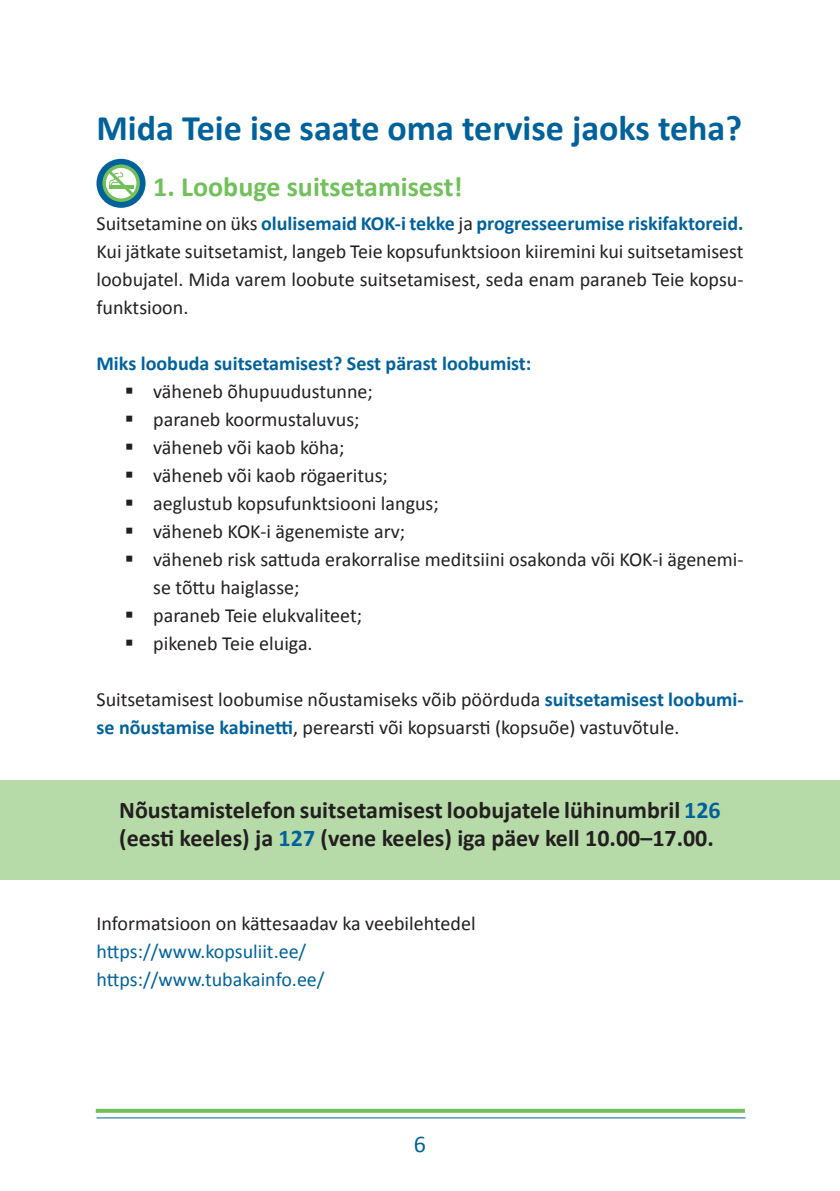
<style>
.page{position:relative;width:840px;height:1191px;background:#fff}
.page>*{position:absolute;margin:0;border:0;box-sizing:border-box;transform-origin:0 0}
.t1{font:700 36px "Calibri";color:#01629b}
.t2{font:700 28px "Calibri";color:#71c05a}
.t3{font:700 24px/28px "Calibri";color:#231f20}
.t4{font:24px "Calibri";color:#01629b}
.t5{font:20px/28px "Calibri";color:#231f20}
.t6{font:20px "Calibri";color:#01629b}
.t7{font:700 20px "Calibri";color:#01629b}
.s1{font-weight:700;color:#01629b}
.s2{color:#01629b}
</style>
<div class="page">
<div style="left:0;top:780px;width:839px;height:99px;background:#b7dba8"></div>
<svg style="left:96px;top:1108px;width:648px;height:4px;background:#8dcc7b"></svg>
<hr style="left:96px;top:1117px;width:649px;height:1px;background:#01629b">
<div style="left:96px;top:159px;width:49px;height:49px;background:#01629b;border-radius:50%"></div>
<svg style="left:102px;top:164px;width:38px;height:38px"></svg>
<p class="t1" style="left:96px;top:105px;width:646px">Mida Teie ise saate oma tervise jaoks teha?</p>
<p class="t2" style="left:153px;top:169px;width:311px">1. Loobuge suitsetamisest!</p>
<p class="t5" style="left:96px;top:209px;width:648px;text-align:justify">Suitsetamine on üks <span class="s1">olulisemaid KOK-i tekke</span> ja <span class="s1">progresseerumise riskifaktoreid.<br></span>Kui jätkate suitsetamist, langeb Teie kopsufunktsioon kiiremini kui suitsetamisest loobujatel. Mida varem loobute suitsetamisest, seda enam paraneb Teie kopsu&shy;funktsioon.</p>
<p class="t7" style="left:96px;top:351px;width:436px">Miks loobuda suitsetamisest? Sest pärast loobumist:</p>
<p class="t5" style="left:125px;top:377px;width:249px">▪ väheneb õhupuudustunne;</p>
<p class="t5" style="left:125px;top:405px;width:236px">▪ paraneb koormustaluvus;</p>
<p class="t5" style="left:125px;top:433px;width:221px">▪ väheneb või kaob köha;</p>
<p class="t5" style="left:125px;top:461px;width:264px">▪ väheneb või kaob rögaeritus;</p>
<p class="t5" style="left:125px;top:489px;width:315px">▪ aeglustub kopsufunktsiooni langus;</p>
<p class="t5" style="left:125px;top:517px;width:282px">▪ väheneb KOK-i ägenemiste arv;</p>
<p class="t5" style="left:153px;top:545px;width:591px;text-indent:-28px">▪ väheneb risk sattuda erakorralise meditsiini osakonda või KOK-i ägenemi&shy;se tõttu haiglasse;</p>
<p class="t5" style="left:125px;top:601px;width:239px">▪ paraneb Teie elukvaliteet;</p>
<p class="t5" style="left:125px;top:629px;width:189px">▪ pikeneb Teie eluiga.</p>
<p class="t5" style="left:96px;top:685px;width:648px">Suitsetamisest loobumise nõustamiseks võib pöörduda <span class="s1">suitsetamisest loobumi&shy;se nõustamise kabinetti</span>, perearsti või kopsuarsti (kopsuõe) vastuvõtule.</p>
<p class="t3" style="left:119px;top:796px;width:602px">Nõustamistelefon suitsetamisest loobujatele lühinumbril <span class="s2">126 </span>(eesti keeles) ja <span class="s2">127</span> (vene keeles) iga päev kell 10.00–17.00.</p>
<p class="t5" style="left:96px;top:909px;width:380px">Informatsioon on kättesaadav ka veebilehtedel</p>
<p class="t6" style="left:96px;top:939px;width:211px">https://www.kopsuliit.ee/</p>
<p class="t6" style="left:96px;top:967px;width:229px">https://www.tubakainfo.ee/</p>
<p class="t4" style="left:413px;top:1129px;width:14px">6</p>
</div>
